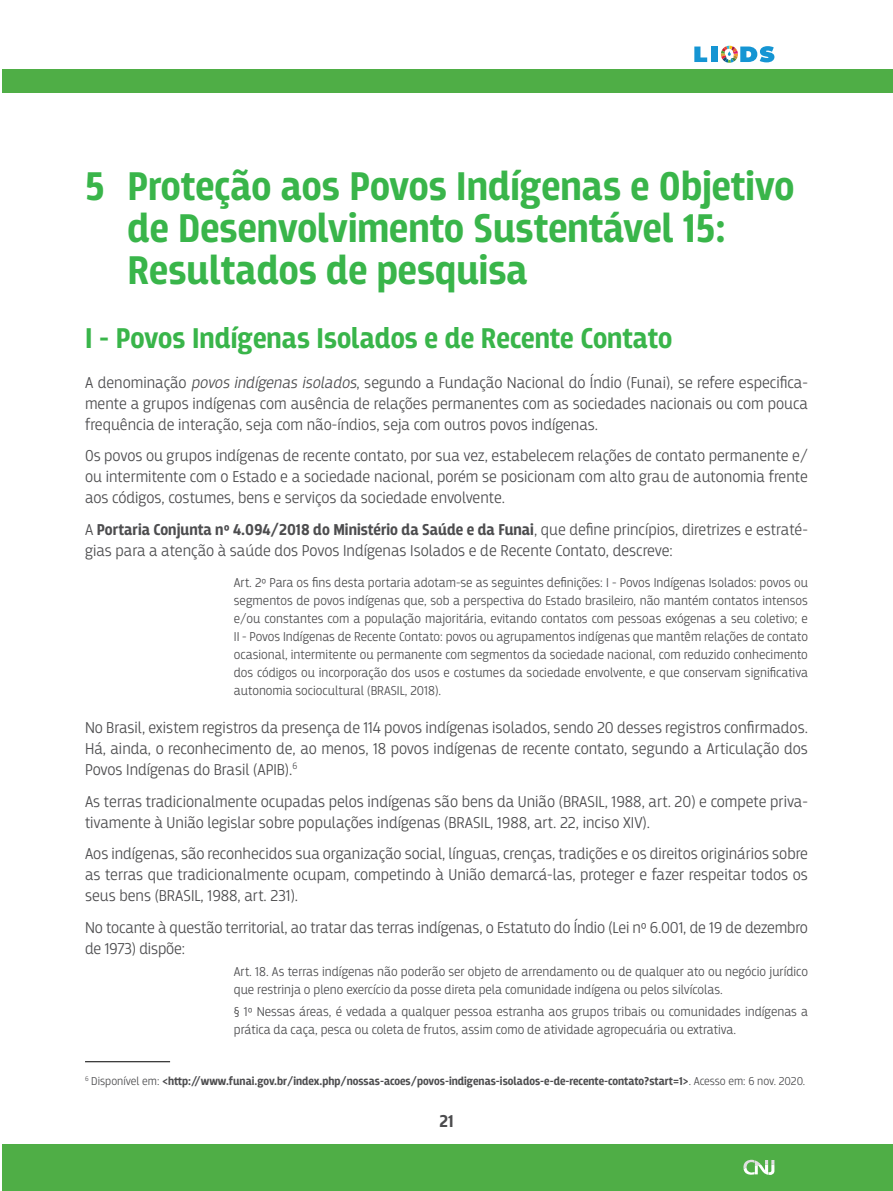
<style>
.page{position:relative;width:893px;height:1191px;background:#fff}
.page>*{position:absolute;margin:0;border:0;box-sizing:border-box;transform-origin:0 0}
.t1{font:700 42px/42px "Breakers";color:#39b54a}
.t2{font:700 30px "Breakers";color:#39b54a}
.t3{font:700 18px "Breakers";color:#4d4d4f}
.t4{font:300 16.5px/21px "Breakers";color:#4d4d4f;text-align:justify}
.t5{font:300 13.5px/18px "Breakers";color:#4d4d4f}
.t6{font:700 12px "Breakers";color:#4d4d4f}
.s1{font-style:italic}
.s2{font-weight:700}
.s3{font-weight:300}
</style>
<div class="page">
<div style="left:2px;top:1144px;width:891px;height:47px;background:#4fae46"></div>
<svg style="left:743px;top:1159px;width:31px;height:15px"></svg>
<div style="left:2px;top:70px;width:891px;height:23px;background:#4fae46"></div>
<svg style="left:694px;top:47px;width:13px;height:15px"></svg>
<div style="left:711px;top:47px;width:6px;height:15px;background:#1595d3"></div>
<svg style="left:721px;top:46px;width:53px;height:17px"></svg>
<hr style="left:85px;top:1061px;width:85px;height:1px;background:#000">
<h1 class="t1" style="left:128px;top:166px;width:668px;text-indent:-43px">5 Proteção aos Povos Indígenas e Objetivo de Desenvolvimento Sustentável 15:<br>Resultados de pesquisa</h1>
<h2 class="t2" style="left:85px;top:320px;width:589px">I - Povos Indígenas Isolados e de Recente Contato</h2>
<p class="t4" style="left:85px;top:372px;width:724px">A denominação <span class="s1">povos indígenas isolados</span>, segundo a Fundação Nacional do Índio (Funai), se refere especifica&shy;mente a grupos indígenas com ausência de relações permanentes com as sociedades nacionais ou com pouca frequência de interação, seja com não-índios, seja com outros povos indígenas.</p>
<p class="t4" style="left:85px;top:445px;width:724px">Os povos ou grupos indígenas de recente contato, por sua vez, estabelecem relações de contato permanente e/ ou intermitente com o Estado e a sociedade nacional, porém se posicionam com alto grau de autonomia frente aos códigos, costumes, bens e serviços da sociedade envolvente.</p>
<p class="t4" style="left:85px;top:519px;width:724px">A <span class="s2">Portaria Conjunta nº 4.094/2018 do Ministério da Saúde e da Funai</span>, que define princípios, diretrizes e estraté&shy;gias para a atenção à saúde dos Povos Indígenas Isolados e de Recente Contato, descreve:</p>
<p class="t5" style="left:234px;top:573px;width:576px;text-align:justify">Art. 2º Para os fins desta portaria adotam-se as seguintes definições: I - Povos Indígenas Isolados: povos ou segmentos de povos indígenas que, sob a perspectiva do Estado brasileiro, não mantém contatos intensos e/ou constantes com a população majoritária, evitando contatos com pessoas exógenas a seu coletivo; e II - Povos Indígenas de Recente Contato: povos ou agrupamentos indígenas que mantêm relações de contato ocasional, intermitente ou permanente com segmentos da sociedade nacional, com reduzido conhecimento dos códigos ou incorporação dos usos e costumes da sociedade envolvente, e que conservam significativa autonomia sociocultural (BRASIL, 2018).</p>
<p class="t4" style="left:85px;top:717px;width:724px">No Brasil, existem registros da presença de 114 povos indígenas isolados, sendo 20 desses registros confirmados.<br>Há, ainda, o reconhecimento de, ao menos, 18 povos indígenas de recente contato, segundo a Articulação dos Povos Indígenas do Brasil (APIB).<sup>6</sup></p>
<p class="t4" style="left:85px;top:790px;width:724px">As terras tradicionalmente ocupadas pelos indígenas são bens da União (BRASIL, 1988, art. 20) e compete priva&shy;tivamente à União legislar sobre populações indígenas (BRASIL, 1988, art. 22, inciso XIV).</p>
<p class="t4" style="left:85px;top:843px;width:724px">Aos indígenas, são reconhecidos sua organização social, línguas, crenças, tradições e os direitos originários sobre as terras que tradicionalmente ocupam, competindo à União demarcá-las, proteger e fazer respeitar todos os seus bens (BRASIL, 1988, art. 231).</p>
<p class="t4" style="left:85px;top:917px;width:724px">No tocante à questão territorial, ao tratar das terras indígenas, o Estatuto do Índio (Lei nº 6.001, de 19 de dezembro de 1973) dispõe:</p>
<p class="t5" style="left:234px;top:962px;width:576px">Art. 18. As terras indígenas não poderão ser objeto de arrendamento ou de qualquer ato ou negócio jurídico que restrinja o pleno exercício da posse direta pela comunidade indígena ou pelos silvícolas.</p>
<p class="t5" style="left:234px;top:1003px;width:576px">§ 1º Nessas áreas, é vedada a qualquer pessoa estranha aos grupos tribais ou comunidades indígenas a prática da caça, pesca ou coleta de frutos, assim como de atividade agropecuária ou extrativa.</p>
<p class="t6" style="left:85px;top:1073px;width:722px"><sup>6</sup> <span class="s3">Disponível em:</span> &lt;http://www.funai.gov.br/index.php/nossas-acoes/povos-indigenas-isolados-e-de-recente-contato?start=1&gt;<span class="s3">. Acesso em: 6 nov. 2020.</span></p>
<p class="t3" style="left:439px;top:1110px;width:16px">21</p>
</div>
